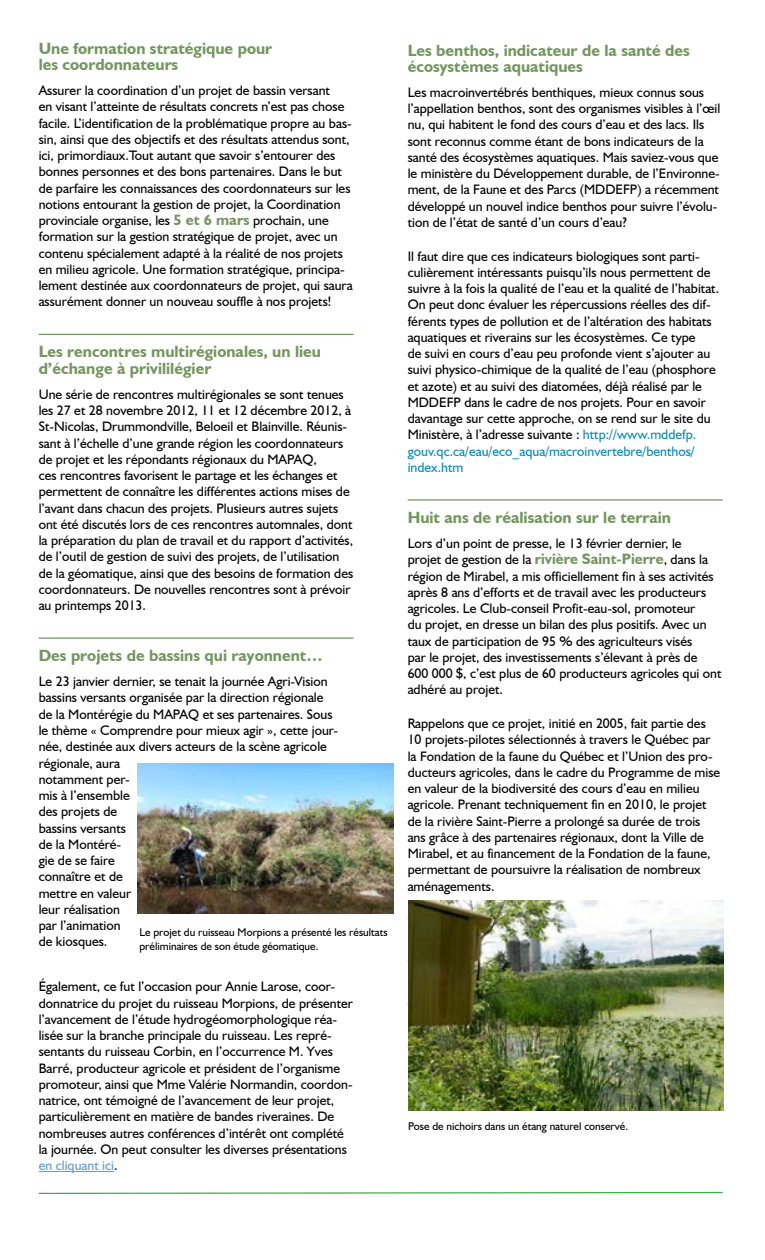
<style>
.page{position:relative;width:765px;height:1260px;background:#fff}
.page>*{position:absolute;margin:0;border:0;box-sizing:border-box;transform-origin:0 0}
.t1{font:700 16.25px/16.2px "Humanist 521 BT";color:#74965f}
.t2{font:13.75px/16.2px "Humanist 521 BT";color:#000}
.t3{font:11.25px/13.8px "Humanist 521 BT";color:#000}
.s1{font-weight:700;font-size:15px;color:#74965f}
.s2{color:#609dcd}
.s3{color:#0b8bb5}
</style>
<div class="page">
<hr style="left:39px;top:334px;width:315px;height:1px;background:#74965f">
<hr style="left:39px;top:637px;width:315px;height:2px;background:#74965f">
<hr style="left:39px;top:1171px;width:75px;height:1px;background:#609dcd">
<hr style="left:408px;top:499px;width:315px;height:2px;background:#74965f">
<img style="left:137px;top:763px;width:256px;height:151px">
<img style="left:408px;top:900px;width:315px;height:210px">
<svg style="left:38px;top:1191px;width:685px;height:3px"></svg>
<p class="t1" style="left:39px;top:40px;width:235px">Une formation stratégique pour les coordonnateurs</p>
<p class="t2" style="left:39px;top:82px;width:316px">Assurer la coordination d’un projet de bassin versant<br>en visant l’atteinte de résultats concrets n’est pas chose facile. L’identification de la problématique propre au bas&shy;sin, ainsi que des objectifs et des résultats attendus sont, ici, primordiaux.Tout autant que savoir s’entourer des bonnes personnes et des bons partenaires. Dans le but de parfaire les connaissances des coordonnateurs sur les notions entourant la gestion de projet, la Coordination provinciale organise, les <span class="s1">5 et 6 mars</span> prochain, une formation sur la gestion stratégique de projet, avec un contenu spécialement adapté à la réalité de nos projets en milieu agricole. Une formation stratégique, principa&shy;lement destinée aux coordonnateurs de projet, qui saura assurément donner un nouveau souffle à nos projets!</p>
<p class="t1" style="left:39px;top:343px;width:284px">Les rencontres multirégionales, un lieu d’échange à privililégier</p>
<p class="t2" style="left:39px;top:386px;width:316px">Une série de rencontres multirégionales se sont tenues les 27 et 28 novembre 2012, 11 et 12 décembre 2012, à St-Nicolas, Drummondville, Beloeil et Blainville. Réunis&shy;sant à l’échelle d’une grande région les coordonnateurs de projet et les répondants régionaux du MAPAQ,<br>ces rencontres favorisent le partage et les échanges et permettent de connaître les différentes actions mises de l’avant dans chacun des projets. Plusieurs autres sujets ont été discutés lors de ces rencontres automnales, dont la préparation du plan de travail et du rapport d’activités, de l’outil de gestion de suivi des projets, de l’utilisation de la géomatique, ainsi que des besoins de formation des coordonnateurs. De nouvelles rencontres sont à prévoir au printemps 2013.</p>
<p class="t1" style="left:39px;top:647px;width:285px">Des projets de bassins qui rayonnent…</p>
<p class="t2" style="left:39px;top:673px;width:301px">Le 23 janvier dernier, se tenait la journée Agri-Vision bassins versants organisée par la direction régionale de la Montérégie du MAPAQ et ses partenaires. Sous le thème « Comprendre pour mieux agir », cette jour&shy;née, destinée aux divers acteurs de la scène agricole régionale, aura<br>notamment per-<br>mis à l’ensemble<br>des projets de<br>bassins versants<br>de la Montéré-<br>gie de se faire<br>connaître et de<br>mettre en valeur<br>leur réalisation<br>par l’animation<br>de kiosques.</p>
<p class="t2" style="left:39px;top:978px;width:316px">Également, ce fut l’occasion pour Annie Larose, coor&shy;donnatrice du projet du ruisseau Morpions, de présenter l’avancement de l’étude hydrogéomorphologique réa&shy;lisée sur la branche principale du ruisseau. Les repré&shy;sentants du ruisseau Corbin, en l’occurrence M. Yves Barré, producteur agricole et président de l’organisme promoteur, ainsi que Mme Valérie Normandin, coordon&shy;natrice, ont témoigné de l’avancement de leur projet, particulièrement en matière de bandes riveraines. De nombreuses autres conférences d’intérêt ont complété la journée. On peut consulter les diverses présentations <span class="s2">en cliquant ici</span>.</p>
<p class="t3" style="left:139px;top:925px;width:250px">Le projet du ruisseau Morpions a présenté les résultats préliminaires de son étude géomatique.</p>
<p class="t1" style="left:408px;top:42px;width:284px">Les benthos, indicateur de la santé des écosystèmes aquatiques</p>
<p class="t2" style="left:408px;top:84px;width:314px">Les macroinvertébrés benthiques, mieux connus sous l’appellation benthos, sont des organismes visibles à l’œil nu, qui habitent le fond des cours d’eau et des lacs. Ils sont reconnus comme étant de bons indicateurs de la santé des écosystèmes aquatiques. Mais saviez-vous que le ministère du Développement durable, de l’Environne&shy;ment, de la Faune et des Parcs (MDDEFP) a récemment développé un nouvel indice benthos pour suivre l’évolu&shy;tion de l’état de santé d’un cours d’eau?</p>
<p class="t2" style="left:408px;top:247px;width:313px">Il faut dire que ces indicateurs biologiques sont parti&shy;culièrement intéressants puisqu’ils nous permettent de suivre à la fois la qualité de l’eau et la qualité de l’habitat.<br>On peut donc évaluer les répercussions réelles des dif&shy;férents types de pollution et de l’altération des habitats aquatiques et riverains sur les écosystèmes. Ce type<br>de suivi en cours d’eau peu profonde vient s’ajouter au suivi physico-chimique de la qualité de l’eau (phosphore et azote) et au suivi des diatomées, déjà réalisé par le MDDEFP dans le cadre de nos projets. Pour en savoir davantage sur cette approche, on se rend sur le site du Ministère, à l’adresse suivante : <span class="s3">http://www.mddefp. gouv.qc.ca/eau/eco_aqua/macroinvertebre/benthos/ index.htm</span></p>
<p class="t1" style="left:408px;top:509px;width:265px">Huit ans de réalisation sur le terrain</p>
<p class="t2" style="left:408px;top:535px;width:315px">Lors d’un point de presse, le 13 février dernier, le<br>projet de gestion de la <span class="s1">rivière Saint-Pierre</span>, dans la région de Mirabel, a mis officiellement fin à ses activités après 8 ans d’efforts et de travail avec les producteurs agricoles. Le Club-conseil Profit-eau-sol, promoteur<br>du projet, en dresse un bilan des plus positifs. Avec un taux de participation de 95 % des agriculteurs visés<br>par le projet, des investissements s’élevant à près de 600 000 $, c’est plus de 60 producteurs agricoles qui ont adhéré au projet.</p>
<p class="t2" style="left:408px;top:715px;width:314px">Rappelons que ce projet, initié en 2005, fait partie des 10 projets-pilotes sélectionnés à travers le Québec par la Fondation de la faune du Québec et l’Union des pro&shy;ducteurs agricoles, dans le cadre du Programme de mise en valeur de la biodiversité des cours d’eau en milieu agricole. Prenant techniquement fin en 2010, le projet de la rivière Saint-Pierre a prolongé sa durée de trois ans grâce à des partenaires régionaux, dont la Ville de Mirabel, et au financement de la Fondation de la faune, permettant de poursuivre la réalisation de nombreux aménagements.</p>
<p class="t3" style="left:408px;top:1119px;width:222px">Pose de nichoirs dans un étang naturel conservé.</p>
</div>
